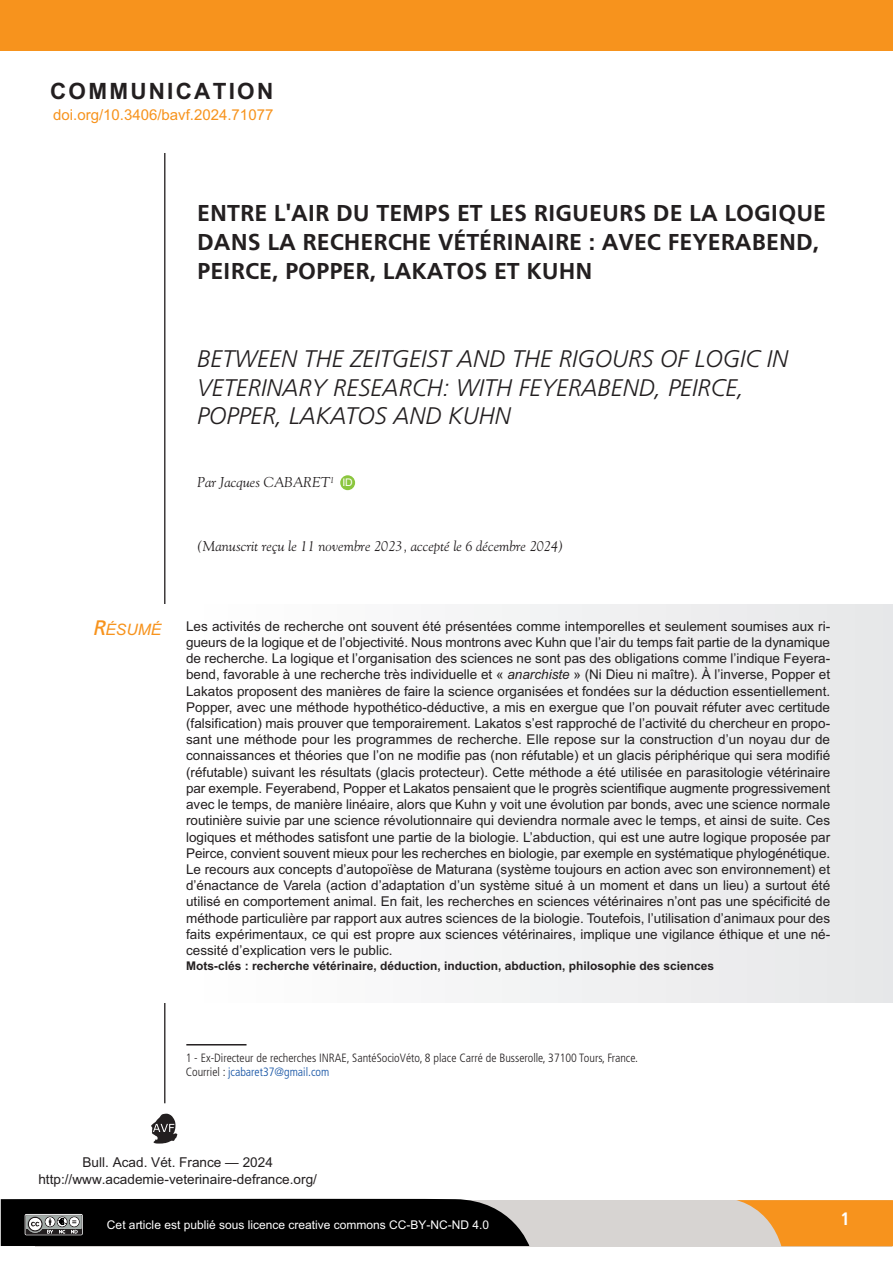
<style>
.page{position:relative;width:893px;height:1263px;background:#fff}
.page>*{position:absolute;margin:0;border:0;box-sizing:border-box;transform-origin:0 0}
.t1{font:700 24px/28.8px "Frutiger";color:#231f20}
.t2{font:italic 300 24px/28.8px "Frutiger CE";color:#231f20}
.t3{font:700 22.5px "Arial";letter-spacing:.1em;color:#231f20}
.t4{font:700 condensed 18px "Frutiger";color:#fff}
.t5{font:italic 15.75px "Arial";color:#f7931d}
.t6{font:15px "Arial";color:#f7931d}
.t7{font:italic 14.25px "Goudy";color:#231f20}
.t8{font:13.65px/16.4px "Arial";color:#231f20;text-align:center}
.t9{font:13.5px/16.2px "Arial";color:#231f20;text-align:justify}
.t10{font:300 condensed 12px/14.4px "Frutiger";color:#231f20}
.t11{font:700 12px "Arial";color:#231f20}
.t12{font:12px "Arial";color:#fff}
.s1{font-family:"Arial";font-style:normal;font-size:10.5px;color:#fff}
.s2{font-family:"Frutiger FC";font-size:21px}
.s3{font-style:italic}
.s4{color:#0d4da1}
</style>
<div class="page">
<div style="left:35px;top:1199px;width:856px;height:47px;background:#d7d4d2"></div>
<svg style="left:736px;top:1200px;width:157px;height:46px"></svg>
<svg style="left:151px;top:1113px;width:26px;height:31px"></svg>
<div style="left:0;top:0;width:893px;height:51px;background:#f7931d"></div>
<hr style="left:164px;top:153px;width:1px;height:950px;background:#231f20">
<svg style="left:1px;top:1198px;width:528px;height:48px;background:#131313"></svg>
<div style="left:0;top:605px;width:893px;height:397px;background:linear-gradient(to right,#fff,#e7e8e9)"></div>
<hr style="left:186px;top:1044px;width:61px;height:1px;background:#231f20">
<div style="left:340px;top:475px;width:15px;height:15px;background:#8bc63e;border-radius:50%"></div>
<h2 class="t3" style="left:50px;top:76px;width:225px">COMMUNICATION</h2>
<p class="t6" style="left:53px;top:106px;width:222px">doi.org/10.3406/bavf.2024.71077</p>
<h1 class="t1" style="left:197px;top:199px;width:630px">ENTRE L'AIR DU TEMPS ET LES RIGUEURS DE LA LOGIQUE<br>DANS LA RECHERCHE VÉTÉRINAIRE : AVEC FEYERABEND,<br>PEIRCE, POPPER, LAKATOS ET KUHN</h1>
<h1 class="t2" style="left:197px;top:346px;width:592px">BETWEEN THE ZEITGEIST AND THE RIGOURS OF LOGIC IN<br>VETERINARY RESEARCH: WITH FEYERABEND, PEIRCE,<br>POPPER, LAKATOS AND KUHN</h1>
<p class="t7" style="left:197px;top:474px;width:157px">Par Jacques CABARET<sup>1</sup> <span class="s1">ID</span></p>
<p class="t7" style="left:197px;top:538px;width:368px">(Manuscrit reçu le 11 novembre 2023, accepté le 6 décembre 2024)</p>
<p class="t5" style="left:93px;top:621px;width:70px"><span class="s2">R</span>ÉSUMÉ</p>
<p class="t9" style="left:186px;top:618px;width:646px">Les activités de recherche ont souvent été présentées comme intemporelles et seulement soumises aux ri&shy;gueurs de la logique et de l’objectivité. Nous montrons avec Kuhn que l’air du temps fait partie de la dynamique de recherche. La logique et l’organisation des sciences ne sont pas des obligations comme l’indique Feyera&shy;bend, favorable à une recherche très individuelle et « <span class="s3">anarchiste</span> » (Ni Dieu ni maître). À l’inverse, Popper et Lakatos proposent des manières de faire la science organisées et fondées sur la déduction essentiellement.<br>Popper, avec une méthode hypothético-déductive, a mis en exergue que l’on pouvait réfuter avec certitude (falsification) mais prouver que temporairement. Lakatos s’est rapproché de l’activité du chercheur en propo&shy;sant une méthode pour les programmes de recherche. Elle repose sur la construction d’un noyau dur de connaissances et théories que l’on ne modifie pas (non réfutable) et un glacis périphérique qui sera modifié (réfutable) suivant les résultats (glacis protecteur). Cette méthode a été utilisée en parasitologie vétérinaire par exemple. Feyerabend, Popper et Lakatos pensaient que le progrès scientifique augmente progressivement avec le temps, de manière linéaire, alors que Kuhn y voit une évolution par bonds, avec une science normale routinière suivie par une science révolutionnaire qui deviendra normale avec le temps, et ainsi de suite. Ces logiques et méthodes satisfont une partie de la biologie. L’abduction, qui est une autre logique proposée par Peirce, convient souvent mieux pour les recherches en biologie, par exemple en systématique phylogénétique.<br>Le recours aux concepts d’autopoïèse de Maturana (système toujours en action avec son environnement) et d’énactance de Varela (action d’adaptation d’un système situé à un moment et dans un lieu) a surtout été utilisé en comportement animal. En fait, les recherches en sciences vétérinaires n’ont pas une spécificité de méthode particulière par rapport aux autres sciences de la biologie. Toutefois, l’utilisation d’animaux pour des faits expérimentaux, ce qui est propre aux sciences vétérinaires, implique une vigilance éthique et une né&shy;cessité d’explication vers le public.</p>
<p class="t11" style="left:186px;top:959px;width:530px">Mots-clés : recherche vétérinaire, déduction, induction, abduction, philosophie des sciences</p>
<p class="t10" style="left:186px;top:1051px;width:454px">1 - Ex-Directeur de recherches INRAE, SantéSocioVéto, 8 place Carré de Busserolle, 37100 Tours, France.<br>Courriel : <span class="s4">jcabaret37@gmail.com</span></p>
<p class="t8" style="left:38px;top:1154px;width:280px">Bull. Acad. Vét. France — 2024 http://www.academie-veterinaire-defrance.org/</p>
<p class="t12" style="left:107px;top:1217px;width:384px">Cet article est publié sous licence creative commons CC-BY-NC-ND 4.0</p>
<h3 class="t4" style="left:841px;top:1211px;width:11px">1</h3>
</div>
